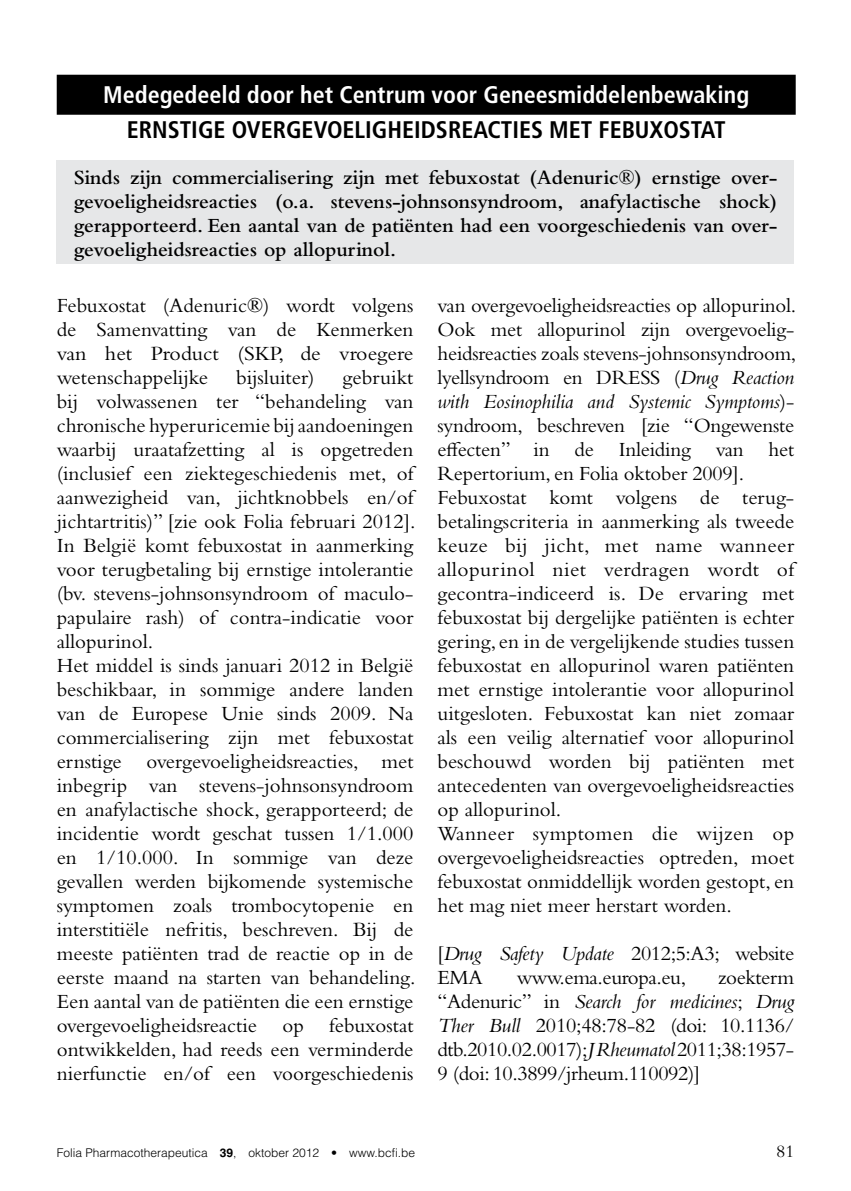
<style>
.page{position:relative;width:851px;height:1191px;background:#fff}
.page>*{position:absolute;margin:0;border:0;box-sizing:border-box;transform-origin:0 0}
.t1{font:700 condensed 24px "Frutiger LT Std";color:#fff}
.t2{font:700 condensed 24px "Frutiger LT Std";color:#000}
.t3{font:21px/24px "Bembo Std";color:#000;text-align:justify}
.t4{font:600 21px/24px "Bembo Std";color:#000;text-align:justify}
.t5{font:21px/24px "Bembo Std";letter-spacing:-.02em;color:#000}
.t6{font:18px "Bembo Std";color:#000}
.t7{font:300 12px "Helvetica LT Std";color:#000}
.s1{font-style:italic}
.s2{font-weight:700}
</style>
<div class="page">
<div style="left:57px;top:75px;width:738px;height:40px;background:#000"></div>
<div style="left:57px;top:161px;width:737px;height:103px;background:#e6e7e8"></div>
<p class="t1" style="left:103px;top:80px;width:647px">Medegedeeld door het Centrum voor Geneesmiddelenbewaking</p>
<p class="t2" style="left:127px;top:116px;width:25px">Ernstige</p>
<p class="t2" style="left:232px;top:116px;width:14px">overgevoeligheidsreacties</p>
<p class="t2" style="left:549px;top:116px;width:15px">met</p>
<p class="t2" style="left:598px;top:116px;width:13px">febu</p>
<p class="t2" style="left:649px;top:116px;width:27px">xostat</p>
<p class="t4" style="left:74px;top:165px;width:705px">Sinds zijn commercialisering zijn met febuxostat (Adenuric®) ernstige over&shy;gevoeligheidsreacties (o.a. stevens-johnsonsyndroom, anafylactische shock) gerapporteerd. Een aantal van de patiënten had een voorgeschiedenis van over&shy;gevoeligheidsreacties op allopurinol.</p>
<p class="t3" style="left:57px;top:293px;width:358px">Febuxostat (Adenuric®) wordt volgens de Samenvatting van de Kenmerken van het Product (SKP, de vroegere wetenschappelijke</p>
<p class="t3" style="left:57px;top:365px;width:360px;text-align:left;text-indent:286px">gebruikt bij volwassenen ter “behandeling van chronische hyperuricemie bij aandoeningen waarbij uraatafzetting al is opgetreden (inclusief een ziektegeschiedenis met, of aanwezigheid van, jichtknobbels en/of jichtartritis)” [zie ook Folia februari 2012].<br>In België komt febuxostat in aanmerking voor terugbetaling bij ernstige intolerantie (bv. stevens-johnsonsyndroom of maculo&shy;papulaire rash) of contra-indicatie voor allopurinol.<br>Het middel is sinds januari 2012 in België beschikbaar, in sommige andere landen van de Europese Unie sinds 2009. Na commercialisering zijn met febuxostat ernstige overgevoeligheidsreacties, met inbegrip van stevens-johnsonsyndroom en anafylactische shock, gerapporteerd; de incidentie wordt geschat tussen 1/1.000 en 1/10.000. In sommige van deze gevallen werden bijkomende systemische symptomen zoals trombocytopenie en interstitiële nefritis, beschreven. Bij de meeste patiënten trad de reactie op in de eerste maand na starten van behandeling.<br>Een aantal van de patiënten die een ernstige overgevoeligheidsreactie op febuxostat ontwikkelden, had reeds een verminderde nierfunctie en/of een voorgeschiedenis</p>
<p class="t3" style="left:236px;top:365px;width:80px">bijsluiter)</p>
<p class="t3" style="left:437px;top:293px;width:360px;text-align:left">van overgevoeligheidsreacties op allopurinol.<br>Ook met allopurinol zijn overgevoelig&shy;heidsreacties zoals stevens-johnsonsyndroom, lyellsyndroom en DRESS (<span class="s1">Drug Reaction with Eosinophilia and Systemic Symptoms</span>)- syndroom, beschreven [zie “Ongewenste effecten” in de Inleiding van het Repertorium, en Folia oktober 2009].<br>Febuxostat komt volgens de terug&shy;betalingscriteria in aanmerking als tweede keuze bij jicht, met name wanneer allopurinol niet verdragen wordt of gecontra-indiceerd is. De ervaring met febuxostat bij dergelijke patiënten is echter gering, en in de vergelijkende studies tussen febuxostat en allopurinol waren patiënten met ernstige intolerantie voor allopurinol uitgesloten. Febuxostat kan niet zomaar als een veilig alternatief voor allopurinol beschouwd worden bij patiënten met antecedenten van overgevoeligheidsreacties op allopurinol.<br>Wanneer symptomen die wijzen op overgevoeligheidsreacties optreden, moet febuxostat onmiddellijk worden gestopt, en het mag niet meer herstart worden.</p>
<p class="t5" style="left:437px;top:941px;width:358px">[<span class="s1">Drug Safety Update</span> 2012;5:A3; website<br>EMA</p>
<p class="t3" style="left:437px;top:965px;width:358px;text-indent:280px">zoekterm “Adenuric” in <span class="s1">Search for medicines</span>; <span class="s1">Drug Ther Bull</span> 2010;48:78-82 (doi: 10.1136/ dtb.2010.02.0017);<span class="s1">J Rheumatol</span> 2011;38:1957- 9 (doi: 10.3899/jrheum.110092)]</p>
<p class="t5" style="left:516px;top:965px;width:171px">www.ema.europa.eu,</p>
<p class="t7" style="left:57px;top:1145px;width:360px">Folia Pharmacotherapeutica <span class="s2">39</span>, oktober 2012 • www.bcfi.be</p>
<p class="t6" style="left:776px;top:1140px;width:19px">81</p>
</div>
